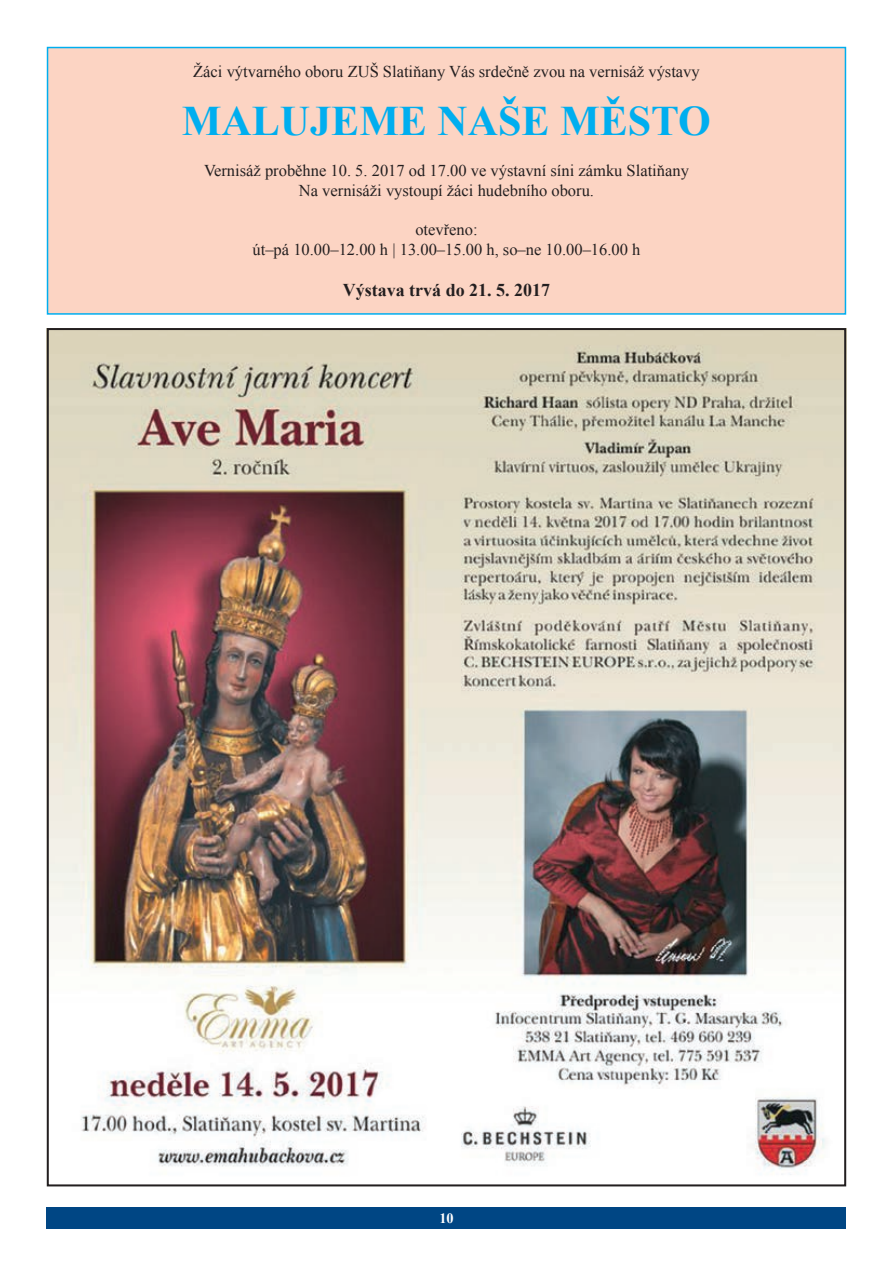
<style>
.page{position:relative;width:893px;height:1263px;background:#fff}
.page>*{position:absolute;margin:0;border:0;box-sizing:border-box;transform-origin:0 0}
.t1{font:700 42px "Times New Roman";color:#00aeef}
.t2{font:700 18px "Times New Roman";color:#231f20}
.t3{font:16.5px/19.6px "Times New Roman";color:#231f20;text-align:center}
.t4{font:700 14.25px "Times New Roman";color:#fff}
</style>
<div class="page">
<div style="left:47px;top:1208px;width:799px;height:21px;background:#004684"></div>
<img style="left:50px;top:331px;width:793px;height:844px">
<div style="left:48px;top:48px;width:797px;height:266px;background:#fcd4c3"></div>
<div style="left:47px;top:47px;width:799px;height:268px;border:2px solid #00aeef"></div>
<p class="t3" style="left:193px;top:61px;width:508px">Žáci výtvarného oboru ZUŠ Slatiňany Vás srdečně zvou na vernisáž výstavy</p>
<h1 class="t1" style="left:182px;top:92px;width:530px">MALUJEME NAŠE MĚSTO</h1>
<p class="t3" style="left:204px;top:161px;width:486px">Vernisáž proběhne 10. 5. 2017 od 17.00 ve výstavní síni zámku Slatiňany<br>Na vernisáži vystoupí žáci hudebního oboru.</p>
<p class="t3" style="left:253px;top:220px;width:389px">otevřeno:<br>út–pá 10.00–12.00 h | 13.00–15.00 h, so–ne 10.00–16.00 h</p>
<p class="t2" style="left:343px;top:278px;width:209px">Výstava trvá do 21. 5. 2017</p>
<p class="t4" style="left:439px;top:1208px;width:16px">10</p>
</div>
